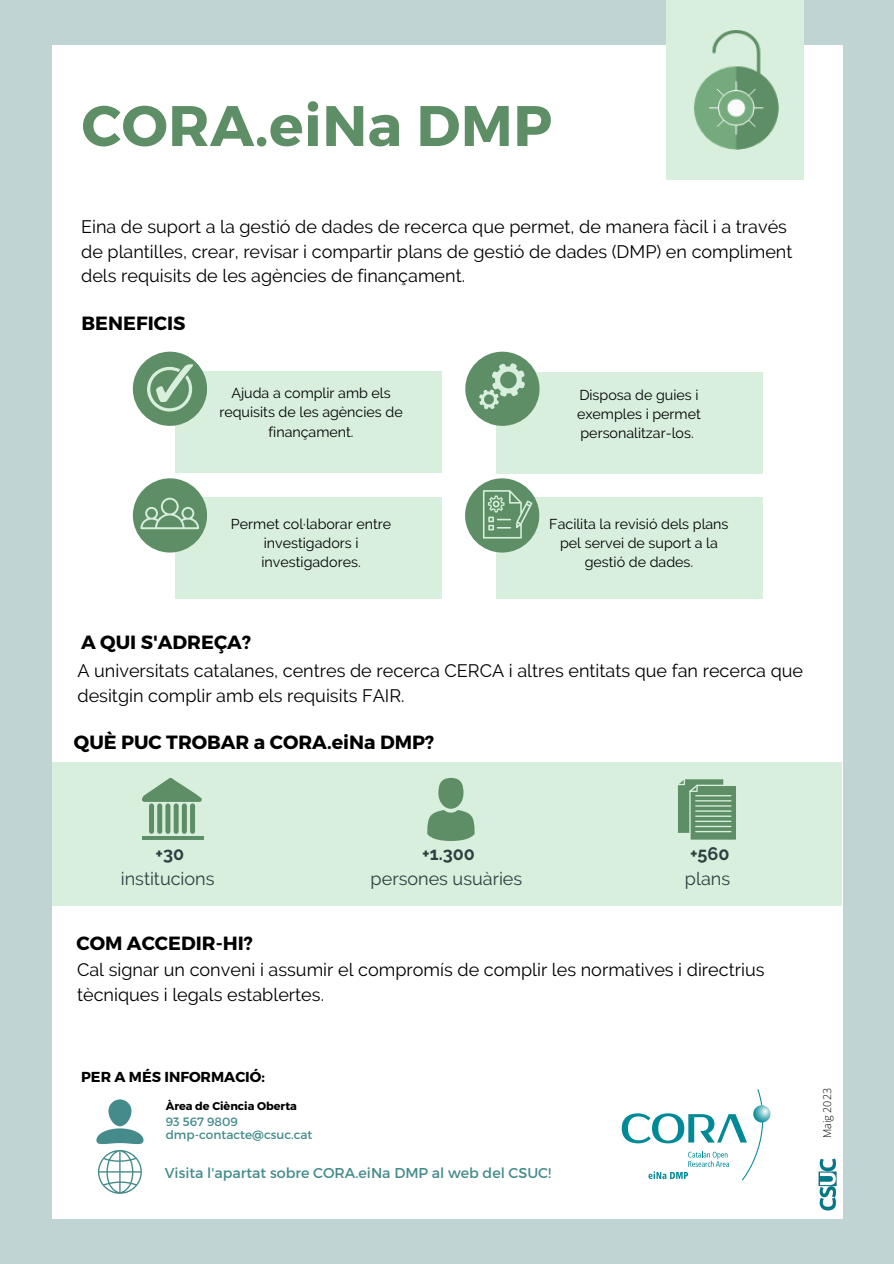
<style>
.page{position:relative;width:894px;height:1264px;background:#fff}
.page>*{position:absolute;margin:0;border:0;box-sizing:border-box;transform-origin:0 0}
.t1{font:700 57px "Montserrat";letter-spacing:.01em;color:#5e8e65}
.t2{font:700 19.05px "Montserrat";color:#000}
.t3{font:18px/24.8px "Raleway";color:#000}
.t4{font:18px "Raleway";color:#2e3f42}
.t5{font:700 18px "Raleway";color:#2e3f42}
.t6{font:700 14.4px "Montserrat";color:#000}
.t7{font:14.25px/19.2px "Raleway";color:#000;text-align:center}
.t8{font:14.25px "Montserrat";color:#458b8b}
.t9{font:12px "Montserrat";color:#458b8b}
.t10{font:700 11.25px "Montserrat";color:#000}
.t11{font:300 10.8px "Open Sans";color:#000}
</style>
<div class="page">
<div style="left:0;top:0;width:893px;height:1263px;background:#c0d4d4"></div>
<div style="left:52px;top:45px;width:789px;height:1174px;background:#fff"></div>
<img style="left:818px;top:1158px;width:18px;height:52px">
<div style="left:666px;top:0;width:137px;height:180px;background:#d7efdc"></div>
<img style="left:694px;top:30px;width:83px;height:120px">
<div style="left:108px;top:1099px;width:23px;height:27px;background:#458b8b;border-radius:12px"></div>
<svg style="left:96px;top:1128px;width:47px;height:65px"></svg>
<div style="left:52px;top:762px;width:790px;height:143px;background:#d7efdc"></div>
<svg style="left:621px;top:1089px;width:150px;height:92px"></svg>
<svg style="left:753px;top:1105px;width:17px;height:17px"></svg>
<div style="left:496px;top:372px;width:266px;height:102px;background:#d7efdc"></div>
<div style="left:465px;top:352px;width:74px;height:74px;background:#5e8e65;border-radius:50%"></div>
<div style="left:175px;top:371px;width:266px;height:101px;background:#d7efdc"></div>
<div style="left:133px;top:352px;width:74px;height:74px;background:#5e8e65;border-radius:50%"></div>
<div style="left:175px;top:497px;width:266px;height:102px;background:#d7efdc"></div>
<div style="left:133px;top:478px;width:74px;height:74px;background:#5e8e65;border-radius:50%"></div>
<div style="left:496px;top:497px;width:266px;height:102px;background:#d7efdc"></div>
<div style="left:465px;top:478px;width:74px;height:74px;background:#5e8e65;border-radius:50%"></div>
<svg style="left:140px;top:497px;width:59px;height:32px"></svg>
<svg style="left:147px;top:364px;width:46px;height:47px"></svg>
<svg style="left:479px;top:363px;width:46px;height:46px"></svg>
<svg style="left:483px;top:490px;width:49px;height:48px"></svg>
<div style="left:438px;top:778px;width:25px;height:30px;background:#5e8e65;border-radius:50%"></div>
<svg style="left:427px;top:810px;width:48px;height:31px"></svg>
<svg style="left:678px;top:779px;width:58px;height:61px;background:#77a27e"></svg>
<hr style="left:143px;top:836px;width:61px;height:3px;background:#5e8e65">
<svg style="left:142px;top:778px;width:60px;height:55px"></svg>
<p class="t1" style="left:82px;top:89px;width:472px">CORA.eiNa DMP</p>
<p class="t3" style="left:81px;top:214px;width:712px">Eina de suport a la gestió de dades de recerca que permet, de manera fàcil i a través de plantilles, crear, revisar i compartir plans de gestió de dades (DMP) en compliment dels requisits de les agències de finançament.</p>
<p class="t2" style="left:82px;top:311px;width:105px">BENEFICIS</p>
<p class="t7" style="left:219px;top:383px;width:185px">Ajuda a complir amb els requisits de les agències de finançament.</p>
<p class="t7" style="left:577px;top:385px;width:125px;text-align:left">Disposa de guies i exemples i permet personalitzar-los.</p>
<p class="t7" style="left:231px;top:514px;width:162px">Permet col·laborar entre investigadors i investigadores.</p>
<p class="t7" style="left:549px;top:514px;width:181px">Facilita la revisió dels plans pel servei de suport a la gestió de dades.</p>
<p class="t2" style="left:81px;top:629px;width:171px">A QUI S'ADREÇA?</p>
<p class="t3" style="left:77px;top:658px;width:727px">A universitats catalanes, centres de recerca CERCA i altres entitats que fan recerca que desitgin complir amb els requisits FAIR.</p>
<p class="t2" style="left:74px;top:729px;width:362px">QUÈ PUC TROBAR a CORA.eiNa DMP?</p>
<p class="t5" style="left:155px;top:843px;width:30px">+30</p>
<p class="t4" style="left:121px;top:868px;width:95px">institucions</p>
<p class="t2" style="left:76px;top:930px;width:178px">COM ACCEDIR-HI?</p>
<p class="t5" style="left:422px;top:843px;width:54px">+1.300</p>
<p class="t4" style="left:370px;top:868px;width:153px">persones usuàries</p>
<p class="t5" style="left:689px;top:843px;width:41px">+560</p>
<p class="t4" style="left:684px;top:868px;width:47px">plans</p>
<p class="t3" style="left:77px;top:957px;width:688px">Cal signar un conveni i assumir el compromís de complir les normatives i directrius tècniques i legals establertes.</p>
<p class="t6" style="left:81px;top:1067px;width:185px">PER A MÉS INFORMACIÓ:</p>
<p class="t10" style="left:166px;top:1098px;width:133px">Àrea de Ciència Oberta</p>
<p class="t9" style="left:166px;top:1113px;width:74px">93 567 9809</p>
<p class="t9" style="left:166px;top:1126px;width:148px">dmp-contacte@csuc.cat</p>
<p class="t8" style="left:165px;top:1164px;width:388px">Visita l'apartat sobre CORA.eiNa DMP al web del CSUC!</p>
<p class="t11" style="left:819px;top:1138px;width:52px;rotate:-90deg">Maig 2023</p>
</div>
